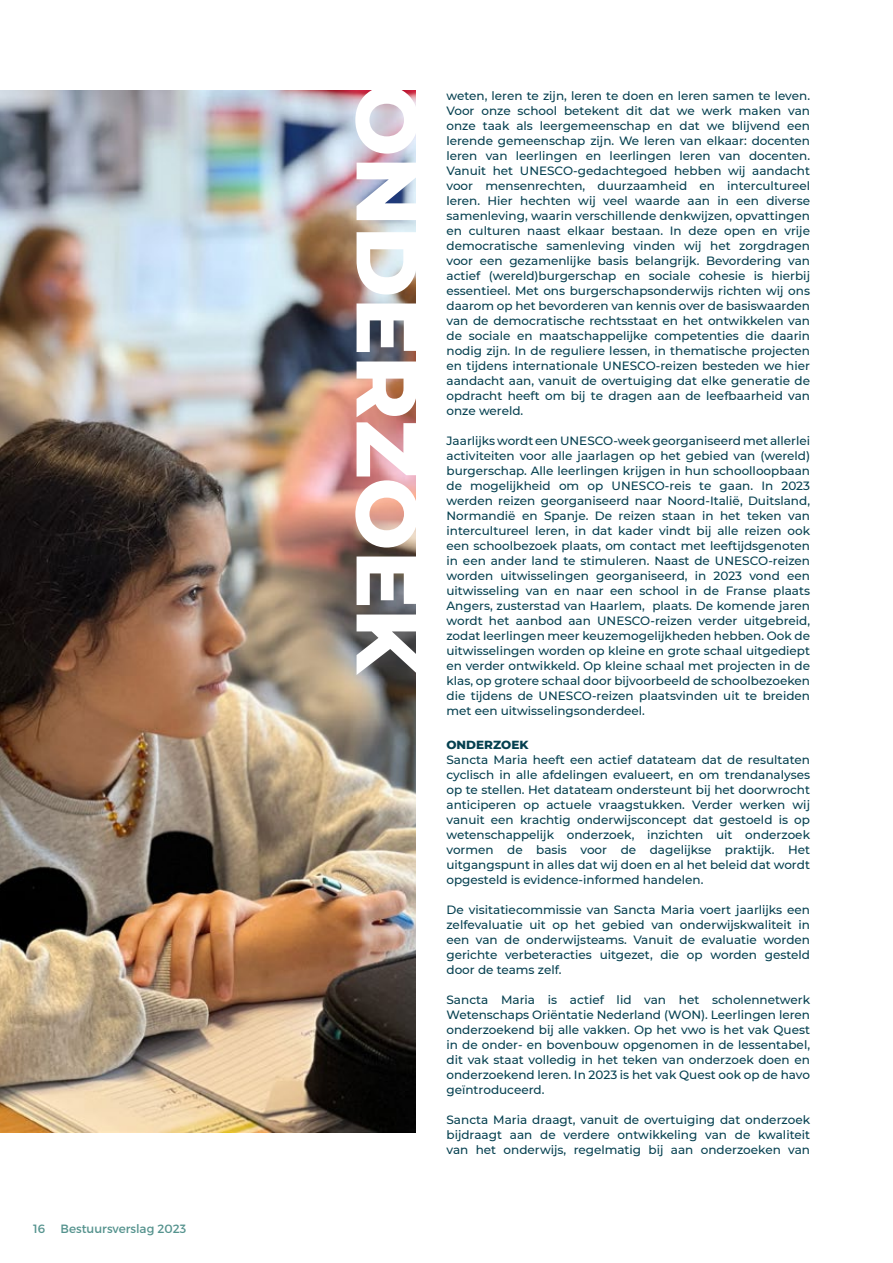
<style>
.page{position:relative;width:893px;height:1263px;background:#fff}
.page>*{position:absolute;margin:0;border:0;box-sizing:border-box;transform-origin:0 0}
.t1{font:800 86.25px "Montserrat";color:#fff}
.t2{font:500 12px/15px "Montserrat";color:#054050;text-align:justify}
.t3{font:12px "Montserrat";color:#55938e}
.t4{font:800 12px "Montserrat";color:#054050}
</style>
<div class="page">
<img style="left:0;top:90px;width:416px;height:1042px">
<p class="t3" style="left:33px;top:1221px;width:14px">16</p>
<p class="t3" style="left:61px;top:1221px;width:127px">Bestuursverslag 2023</p>
<h1 class="t1" style="left:450px;top:84px;width:593px;rotate:90deg">ONDERZOEK</h1>
<p class="t2" style="left:446px;top:87px;width:365px">weten, leren te zijn, leren te doen en leren samen te leven.<br>Voor onze school betekent dit dat we werk maken van onze taak als leergemeenschap en dat we blijvend een lerende gemeenschap zijn. We leren van elkaar: docenten leren van leerlingen en leerlingen leren van docenten.<br>Vanuit het UNESCO-gedachtegoed hebben wij aandacht voor mensenrechten, duurzaamheid en intercultureel leren. Hier hechten wij veel waarde aan in een diverse samenleving, waarin verschillende denkwijzen, opvattingen en culturen naast elkaar bestaan. In deze open en vrije democratische samenleving vinden wij het zorgdragen voor een gezamenlijke basis belangrijk. Bevordering van actief (wereld)burgerschap en sociale cohesie is hierbij essentieel. Met ons burgerschapsonderwijs richten wij ons daarom op het bevorderen van kennis over de basiswaarden van de democratische rechtsstaat en het ontwikkelen van de sociale en maatschappelijke competenties die daarin nodig zijn. In de reguliere lessen, in thematische projecten en tijdens internationale UNESCO-reizen besteden we hier aandacht aan, vanuit de overtuiging dat elke generatie de opdracht heeft om bij te dragen aan de leefbaarheid van onze wereld.</p>
<p class="t2" style="left:446px;top:432px;width:365px">Jaarlijks wordt een UNESCO-week georganiseerd met allerlei activiteiten voor alle jaarlagen op het gebied van (wereld) burgerschap. Alle leerlingen krijgen in hun schoolloopbaan de mogelijkheid om op UNESCO-reis te gaan. In 2023 werden reizen georganiseerd naar Noord-Italië, Duitsland, Normandië en Spanje. De reizen staan in het teken van intercultureel leren, in dat kader vindt bij alle reizen ook een schoolbezoek plaats, om contact met leeftijdsgenoten in een ander land te stimuleren. Naast de UNESCO-reizen worden uitwisselingen georganiseerd, in 2023 vond een uitwisseling van en naar een school in de Franse plaats Angers, zusterstad van Haarlem, plaats. De komende jaren wordt het aanbod aan UNESCO-reizen verder uitgebreid, zodat leerlingen meer keuzemogelijkheden hebben. Ook de uitwisselingen worden op kleine en grote schaal uitgediept en verder ontwikkeld. Op kleine schaal met projecten in de klas, op grotere schaal door bijvoorbeeld de schoolbezoeken die tijdens de UNESCO-reizen plaatsvinden uit te breiden met een uitwisselingsonderdeel.</p>
<p class="t4" style="left:446px;top:736px;width:83px">ONDERZOEK</p>
<p class="t2" style="left:446px;top:752px;width:365px">Sancta Maria heeft een actief datateam dat de resultaten cyclisch in alle afdelingen evalueert, en om trendanalyses op te stellen. Het datateam ondersteunt bij het doorwrocht anticiperen op actuele vraagstukken. Verder werken wij vanuit een krachtig onderwijsconcept dat gestoeld is op wetenschappelijk onderzoek, inzichten uit onderzoek vormen de basis voor de dagelijkse praktijk. Het uitgangspunt in alles dat wij doen en al het beleid dat wordt opgesteld is evidence-informed handelen.</p>
<p class="t2" style="left:446px;top:902px;width:365px">De visitatiecommissie van Sancta Maria voert jaarlijks een zelfevaluatie uit op het gebied van onderwijskwaliteit in een van de onderwijsteams. Vanuit de evaluatie worden gerichte verbeteracties uitgezet, die op worden gesteld door de teams zelf.</p>
<p class="t2" style="left:446px;top:992px;width:365px">Sancta Maria is actief lid van het scholennetwerk Wetenschaps Oriëntatie Nederland (WON). Leerlingen leren onderzoekend bij alle vakken. Op het vwo is het vak Quest in de onder- en bovenbouw opgenomen in de lessentabel, dit vak staat volledig in het teken van onderzoek doen en onderzoekend leren. In 2023 is het vak Quest ook op de havo geïntroduceerd.</p>
<p class="t2" style="left:446px;top:1112px;width:365px">Sancta Maria draagt, vanuit de overtuiging dat onderzoek bijdraagt aan de verdere ontwikkeling van de kwaliteit van het onderwijs, regelmatig bij aan onderzoeken van</p>
</div>
